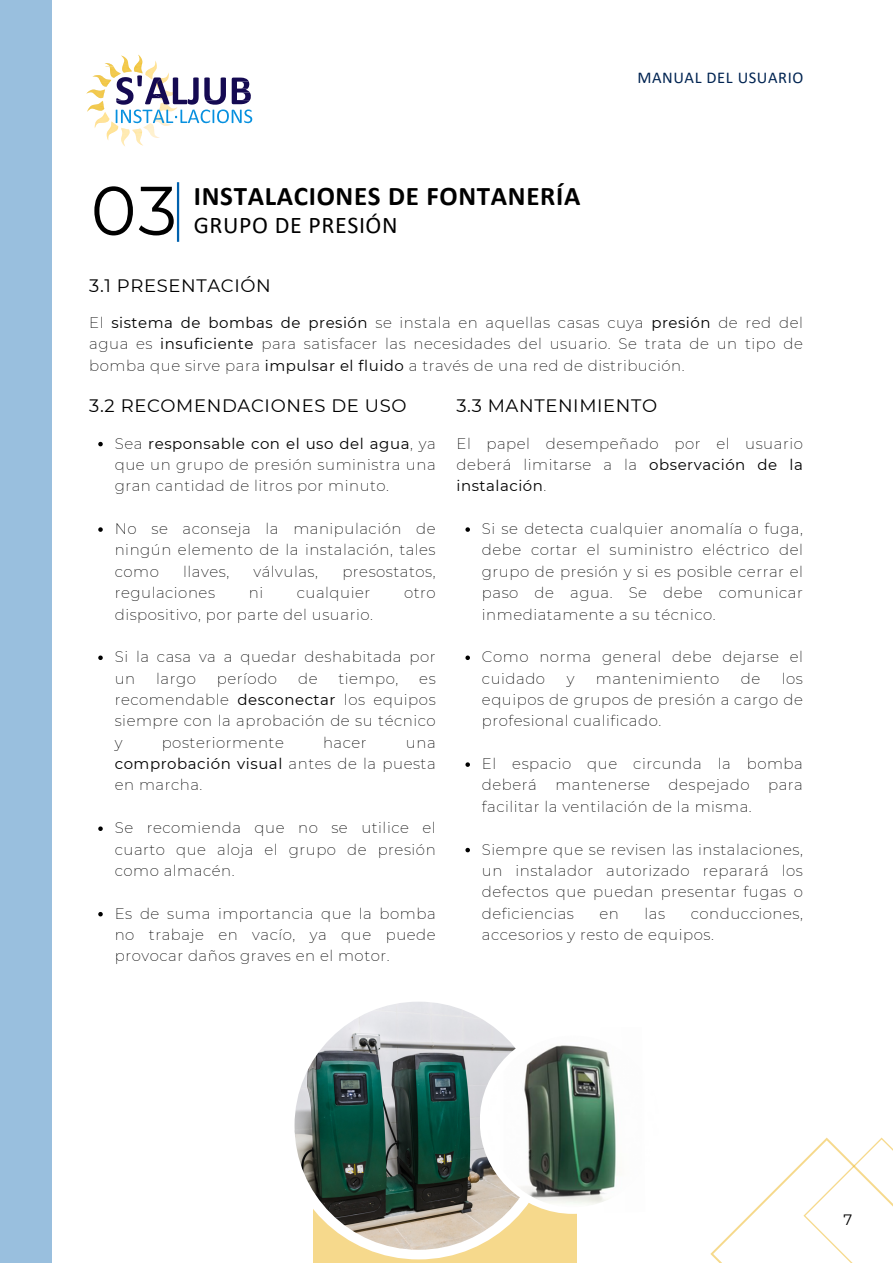
<style>
.page{position:relative;width:893px;height:1264px;background:#fff}
.page>*{position:absolute;margin:0;border:0;box-sizing:border-box;transform-origin:0 0}
.t1{font:69px "Montserrat";color:#000}
.t2{font:700 27px "Calibri";letter-spacing:.025em;color:#000}
.t3{font:24px "Calibri";letter-spacing:.025em;color:#000}
.t4{font:18px "Montserrat";letter-spacing:.035em;color:#000}
.t5{font:16.5px "Calibri";letter-spacing:.035em;color:#012452}
.t6{font:200 15px/21.3px "Montserrat";letter-spacing:.035em;color:#000;text-align:justify}
.t7{font:15px "Montserrat";color:#000}
.s1{font-weight:400}
</style>
<div class="page">
<svg style="left:710px;top:1137px;width:182px;height:125px"></svg>
<hr style="left:177px;top:182px;width:2px;height:60px;background:#0061ae">
<div style="left:313px;top:1079px;width:264px;height:183px;background:#f6d98c"></div>
<div style="left:284px;top:991px;width:269px;height:268px;background:#fff;border-radius:50%"></div>
<img style="left:294px;top:1001px;width:248px;height:248px;border-radius:50%">
<div style="left:0;top:0;width:52px;height:1262px;background:#99bfde"></div>
<svg style="left:86px;top:55px;width:167px;height:91px"></svg>
<svg style="left:98px;top:442px;width:5px;height:4px"></svg>
<svg style="left:98px;top:527px;width:5px;height:5px"></svg>
<svg style="left:98px;top:655px;width:5px;height:5px"></svg>
<svg style="left:98px;top:826px;width:5px;height:5px"></svg>
<svg style="left:98px;top:912px;width:5px;height:4px"></svg>
<svg style="left:465px;top:527px;width:5px;height:5px"></svg>
<svg style="left:465px;top:655px;width:5px;height:5px"></svg>
<svg style="left:465px;top:762px;width:5px;height:4px"></svg>
<svg style="left:465px;top:847px;width:5px;height:5px"></svg>
<div style="left:479px;top:1028px;width:187px;height:185px;background:#fff;border-radius:50%"></div>
<img style="left:487px;top:1035px;width:171px;height:172px;border-radius:50%">
<img style="left:548px;top:1035px;width:97px;height:178px">
<p class="t1" style="left:91px;top:168px;width:88px">03</p>
<p class="t2" style="left:194px;top:185px;width:388px">INSTALACIONES DE FONTANERÍA</p>
<p class="t3" style="left:194px;top:215px;width:205px">GRUPO DE PRESIÓN</p>
<p class="t4" style="left:89px;top:274px;width:183px">3.1 PRESENTACIÓN</p>
<p class="t5" style="left:637px;top:70px;width:167px">MANUAL DEL USUARIO</p>
<p class="t6" style="left:89px;top:312px;width:715px">El <span class="s1">sistema de bombas de presión</span> se instala en aquellas casas cuya <span class="s1">presión</span> de red del agua es <span class="s1">insuficiente</span> para satisfacer las necesidades del usuario. Se trata de un tipo de bomba que sirve para <span class="s1">impulsar el fluido</span> a través de una red de distribución.</p>
<p class="t4" style="left:456px;top:395px;width:202px">3.3 MANTENIMIENTO</p>
<p class="t4" style="left:89px;top:395px;width:319px">3.2 RECOMENDACIONES DE USO</p>
<p class="t6" style="left:115px;top:432px;width:322px">Sea <span class="s1">responsable con el uso del agua</span>, ya que un grupo de presión suministra una gran cantidad de litros por minuto.</p>
<p class="t6" style="left:115px;top:518px;width:322px">No se aconseja la manipulación de ningún elemento de la instalación, tales como</p>
<p class="t6" style="left:183px;top:561px;width:47px">llaves,</p>
<p class="t6" style="left:253px;top:561px;width:66px">válvulas,</p>
<p class="t6" style="left:342px;top:561px;width:95px">presostatos,</p>
<p class="t6" style="left:115px;top:582px;width:102px">regulaciones</p>
<p class="t6" style="left:249px;top:582px;width:16px">ni</p>
<p class="t6" style="left:297px;top:582px;width:75px">cualquier</p>
<p class="t6" style="left:404px;top:582px;width:33px">otro</p>
<p class="t6" style="left:115px;top:603px;width:260px">dispositivo, por parte del usuario.</p>
<p class="t6" style="left:115px;top:646px;width:322px">Si la casa va a quedar deshabitada por un</p>
<p class="t6" style="left:156px;top:667px;width:41px">largo</p>
<p class="t6" style="left:217px;top:667px;width:62px">período</p>
<p class="t6" style="left:298px;top:667px;width:21px">de</p>
<p class="t6" style="left:338px;top:667px;width:61px">tiempo,</p>
<p class="t6" style="left:115px;top:667px;width:322px;text-indent:304px">es recomendable <span class="s1">desconectar</span> los equipos siempre con la aprobación de su técnico y</p>
<p class="t6" style="left:162px;top:731px;width:124px">posteriormente</p>
<p class="t6" style="left:323px;top:731px;width:45px">hacer</p>
<p class="t6" style="left:115px;top:731px;width:322px;text-indent:291px">una <span class="s1">comprobación visual</span> antes de la puesta en marcha.</p>
<p class="t6" style="left:115px;top:817px;width:322px">Se recomienda que no se utilice el cuarto que aloja el grupo de presión como almacén.</p>
<p class="t6" style="left:115px;top:902px;width:322px">Es de suma importancia que la bomba no trabaje en vacío, ya que puede provocar daños graves en el motor.</p>
<p class="t6" style="left:456px;top:432px;width:348px">El papel desempeñado por el usuario deberá limitarse a la <span class="s1">observación de la instalación</span>.</p>
<p class="t6" style="left:482px;top:518px;width:322px">Si se detecta cualquier anomalía o fuga, debe cortar el suministro eléctrico del grupo de presión y si es posible cerrar el paso de agua. Se debe comunicar inmediatamente a su técnico.</p>
<p class="t6" style="left:482px;top:646px;width:322px">Como norma general debe dejarse el cuidado</p>
<p class="t6" style="left:482px;top:667px;width:322px;text-indent:300px">los equipos de grupos de presión a cargo de profesional cualificado.</p>
<p class="t6" style="left:482px;top:753px;width:322px">El espacio que circunda la bomba deberá mantenerse despejado para facilitar la ventilación de la misma.</p>
<p class="t6" style="left:482px;top:838px;width:322px">Siempre que se revisen las instalaciones, un instalador autorizado reparará los defectos que puedan presentar fugas o deficiencias</p>
<p class="t6" style="left:566px;top:667px;width:9px">y</p>
<p class="t6" style="left:596px;top:667px;width:125px">mantenimiento</p>
<p class="t6" style="left:740px;top:667px;width:21px">de</p>
<p class="t6" style="left:482px;top:902px;width:322px;text-indent:209px">conducciones, accesorios y resto de equipos.</p>
<p class="t6" style="left:599px;top:902px;width:21px">en</p>
<p class="t6" style="left:644px;top:902px;width:22px">las</p>
<p class="t7" style="left:843px;top:1210px;width:10px">7</p>
</div>
